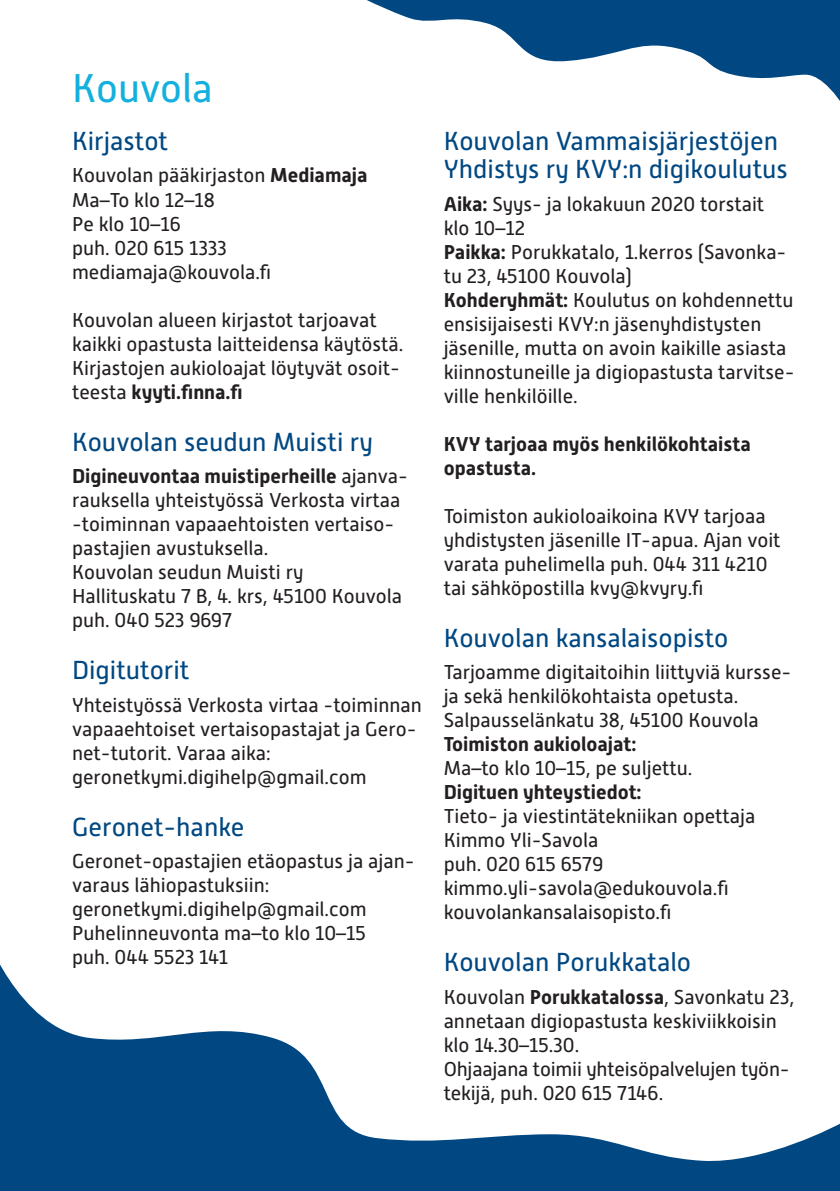
<style>
.page{position:relative;width:840px;height:1191px;background:#fff}
.page>*{position:absolute;margin:0;border:0;box-sizing:border-box;transform-origin:0 0}
.laatikko-otsikot{font:40px "Alwyn New";color:#13b0de}
.pikkuotsikot{font:26px/28px "Alwyn New";color:#014882}
.laatikoissa{font:20px/24px "Alwyn New";color:#231f20}
.laatikoissa-2{font:700 20px/24px "Alwyn New";color:#231f20}
.s1{font-weight:700}
</style>
<div class="page">
<svg style="left:0;top:964px;width:839px;height:227px"></svg>
<svg style="left:367px;top:0;width:472px;height:100px"></svg>
<p class="laatikko-otsikot" style="left:72px;top:66px;width:142px">Kouvola</p>
<p class="pikkuotsikot" style="left:72px;top:127px;width:97px">Kirjastot</p>
<p class="laatikoissa" style="left:72px;top:164px;width:297px">Kouvolan pääkirjaston <span class="s1">Mediamaja</span></p>
<p class="laatikoissa" style="left:72px;top:188px;width:144px">Ma–To klo 12–18</p>
<p class="laatikoissa" style="left:72px;top:212px;width:110px">Pe klo 10–16</p>
<p class="laatikoissa" style="left:72px;top:236px;width:156px">puh. 020 615 1333</p>
<p class="laatikoissa" style="left:72px;top:260px;width:200px">mediamaja@kouvola.fi</p>
<p class="laatikoissa" style="left:72px;top:308px;width:332px">Kouvolan alueen kirjastot tarjoavat kaikki opastusta laitteidensa käytöstä.<br>Kirjastojen aukioloajat löytyvät osoit&shy;teesta <span class="s1">kyyti.finna.fi</span></p>
<p class="pikkuotsikot" style="left:72px;top:428px;width:302px">Kouvolan seudun Muisti ry</p>
<p class="laatikoissa" style="left:72px;top:464px;width:337px"><span class="s1">Digineuvontaa muistiperheille</span> ajanva&shy;rauksella yhteistyössä Verkosta virtaa -toiminnan vapaaehtoisten vertaiso&shy;pastajien avustuksella.</p>
<p class="laatikoissa" style="left:72px;top:560px;width:233px">Kouvolan seudun Muisti ry</p>
<p class="laatikoissa" style="left:72px;top:584px;width:331px">Hallituskatu 7 B, 4. krs, 45100 Kouvola</p>
<p class="laatikoissa" style="left:72px;top:608px;width:161px">puh. 040 523 9697</p>
<p class="pikkuotsikot" style="left:72px;top:656px;width:119px">Digitutorit</p>
<p class="laatikoissa" style="left:72px;top:693px;width:351px">Yhteistyössä Verkosta virtaa -toiminnan vapaaehtoiset vertaisopastajat ja Gero&shy;net-tutorit. Varaa aika:</p>
<p class="laatikoissa" style="left:72px;top:765px;width:296px">geronetkymi.digihelp@gmail.com</p>
<p class="pikkuotsikot" style="left:72px;top:813px;width:174px">Geronet-hanke</p>
<p class="laatikoissa" style="left:72px;top:849px;width:344px">Geronet-opastajien etäopastus ja ajan&shy;varaus lähiopastuksiin:</p>
<p class="laatikoissa" style="left:72px;top:897px;width:296px">geronetkymi.digihelp@gmail.com</p>
<p class="laatikoissa" style="left:72px;top:921px;width:295px">Puhelinneuvonta ma–to klo 10–15</p>
<p class="laatikoissa" style="left:72px;top:945px;width:157px">puh. 044 5523 141</p>
<p class="pikkuotsikot" style="left:443px;top:127px;width:345px">Kouvolan Vammaisjärjestöjen<br>Yhdistys ry KVY:n digikoulutus</p>
<p class="laatikoissa" style="left:443px;top:192px;width:322px"><span class="s1">Aika:</span> Syys- ja lokakuun 2020 torstait</p>
<p class="laatikoissa" style="left:443px;top:216px;width:83px">klo 10–12</p>
<p class="laatikoissa" style="left:443px;top:240px;width:344px"><span class="s1">Paikka:</span> Porukkatalo, 1.kerros (Savonka&shy;tu 23, 45100 Kouvola)</p>
<p class="laatikoissa" style="left:443px;top:288px;width:352px"><span class="s1">Kohderyhmät:</span> Koulutus on kohdennettu ensisijaisesti KVY:n jäsenyhdistysten jäsenille, mutta on avoin kaikille asiasta kiinnostuneille ja digiopastusta tarvitse&shy;ville henkilöille.</p>
<p class="laatikoissa-2" style="left:443px;top:432px;width:308px">KVY tarjoaa myös henkilökohtaista opastusta.</p>
<p class="laatikoissa" style="left:443px;top:504px;width:338px">Toimiston aukioloaikoina KVY tarjoaa yhdistysten jäsenille IT-apua. Ajan voit varata puhelimella puh. 044 311 4210 tai sähköpostilla kvy@kvyry.fi</p>
<p class="pikkuotsikot" style="left:443px;top:624px;width:286px">Kouvolan kansalaisopisto</p>
<p class="laatikoissa" style="left:443px;top:660px;width:349px">Tarjoamme digitaitoihin liittyviä kursse&shy;ja sekä henkilökohtaista opetusta.</p>
<p class="laatikoissa" style="left:443px;top:708px;width:316px">Salpausselänkatu 38, 45100 Kouvola</p>
<p class="laatikoissa-2" style="left:443px;top:732px;width:194px">Toimiston aukioloajat:</p>
<p class="laatikoissa" style="left:443px;top:756px;width:250px">Ma–to klo 10–15, pe suljettu.</p>
<p class="laatikoissa-2" style="left:443px;top:780px;width:199px">Digituen yhteystiedot:</p>
<p class="laatikoissa" style="left:443px;top:804px;width:313px">Tieto- ja viestintätekniikan opettaja</p>
<p class="laatikoissa" style="left:443px;top:828px;width:156px">Kimmo Yli-Savola</p>
<p class="laatikoissa" style="left:443px;top:852px;width:161px">puh. 020 615 6579</p>
<p class="laatikoissa" style="left:443px;top:876px;width:286px">kimmo.yli-savola@edukouvola.fi</p>
<p class="laatikoissa" style="left:443px;top:900px;width:229px">kouvolankansalaisopisto.fi</p>
<p class="pikkuotsikot" style="left:443px;top:948px;width:249px">Kouvolan Porukkatalo</p>
<p class="laatikoissa" style="left:443px;top:985px;width:352px">Kouvolan <span class="s1">Porukkatalossa</span>, Savonkatu 23, annetaan digiopastusta keskiviikkoisin</p>
<p class="laatikoissa" style="left:443px;top:1033px;width:137px">klo 14.30–15.30.</p>
<p class="laatikoissa" style="left:443px;top:1057px;width:347px">Ohjaajana toimii yhteisöpalvelujen työn&shy;tekijä, puh. 020 615 7146.</p>
</div>
